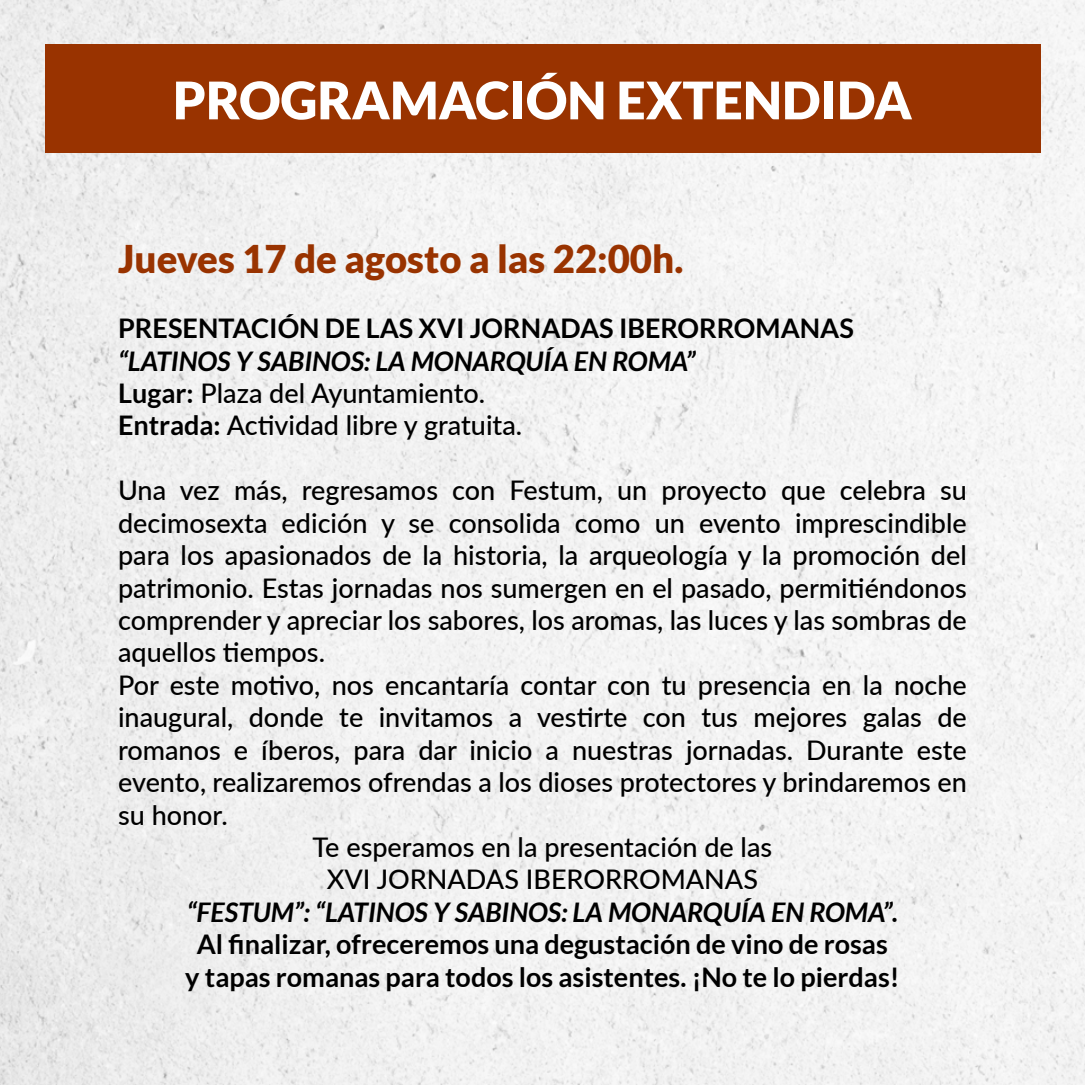
<style>
.page{position:relative;width:1085px;height:1085px;background:#fff}
.page>*{position:absolute;margin:0;border:0;box-sizing:border-box;transform-origin:0 0}
.t1{font:900 51.75px "Lato";color:#fff}
.t2{font:900 38.25px "Lato";color:#930}
.t3{font:500 27px/32.4px "Lato";color:#000}
.t4{font:700 27px/32.4px "Lato";color:#000;text-align:center}
.t5{font:italic 700 27px "Lato";color:#000}
.s1{font-weight:700;font-style:italic}
.s2{font-weight:700}
</style>
<div class="page">
<img style="left:0;top:0;width:1084px;height:1084px">
<div style="left:45px;top:45px;width:995px;height:108px;background:#930"></div>
<h1 class="t1" style="left:173px;top:70px;width:740px">PROGRAMACIÓN EXTENDIDA</h1>
<h2 class="t2" style="left:118px;top:237px;width:566px">Jueves 17 de agosto a las 22:00h.</h2>
<p class="t4" style="left:118px;top:312px;width:737px">PRESENTACIÓN DE LAS XVI JORNADAS IBERORROMANAS</p>
<p class="t3" style="left:118px;top:343px;width:579px"><span class="s1">“LATINOS Y SABINOS: LA MONARQUÍA EN ROMA”<br></span><span class="s2">Lugar:</span> Plaza del Ayuntamiento.<br><span class="s2">Entrada:</span> Actividad libre y gratuita.</p>
<p class="t3" style="left:118px;top:473px;width:850px">Una vez más, regresamos con Festum, un proyecto que celebra su</p>
<p class="t3" style="left:118px;top:505px;width:850px">decimosexta edición y se consolida como un evento imprescindible</p>
<p class="t3" style="left:118px;top:538px;width:850px">para los apasionados de la historia, la arqueología y la promoción del</p>
<p class="t3" style="left:118px;top:570px;width:850px">patrimonio. Estas jornadas nos sumergen en el pasado, permitiéndonos</p>
<p class="t3" style="left:118px;top:602px;width:850px">comprender y apreciar los sabores, los aromas, las luces y las sombras de</p>
<p class="t3" style="left:118px;top:635px;width:208px">aquellos tiempos.</p>
<p class="t3" style="left:118px;top:667px;width:850px">Por este motivo, nos encantaría contar con tu presencia en la noche</p>
<p class="t3" style="left:118px;top:700px;width:850px">inaugural, donde te invitamos a vestirte con tus mejores galas de</p>
<p class="t3" style="left:118px;top:732px;width:850px">romanos e íberos, para dar inicio a nuestras jornadas. Durante este</p>
<p class="t3" style="left:118px;top:764px;width:850px">evento, realizaremos ofrendas a los dioses protectores y brindaremos en</p>
<p class="t3" style="left:118px;top:797px;width:111px">su honor.</p>
<p class="t3" style="left:312px;top:829px;width:461px">Te esperamos en la presentación de las</p>
<p class="t3" style="left:327px;top:862px;width:432px">XVI JORNADAS IBERORROMANAS</p>
<p class="t5" style="left:187px;top:896px;width:712px">“FESTUM”: “LATINOS Y SABINOS: LA MONARQUÍA EN ROMA”.</p>
<p class="t4" style="left:185px;top:927px;width:715px">Al finalizar, ofreceremos una degustación de vino de rosas<br>y tapas romanas para todos los asistentes. ¡No te lo pierdas!</p>
</div>
